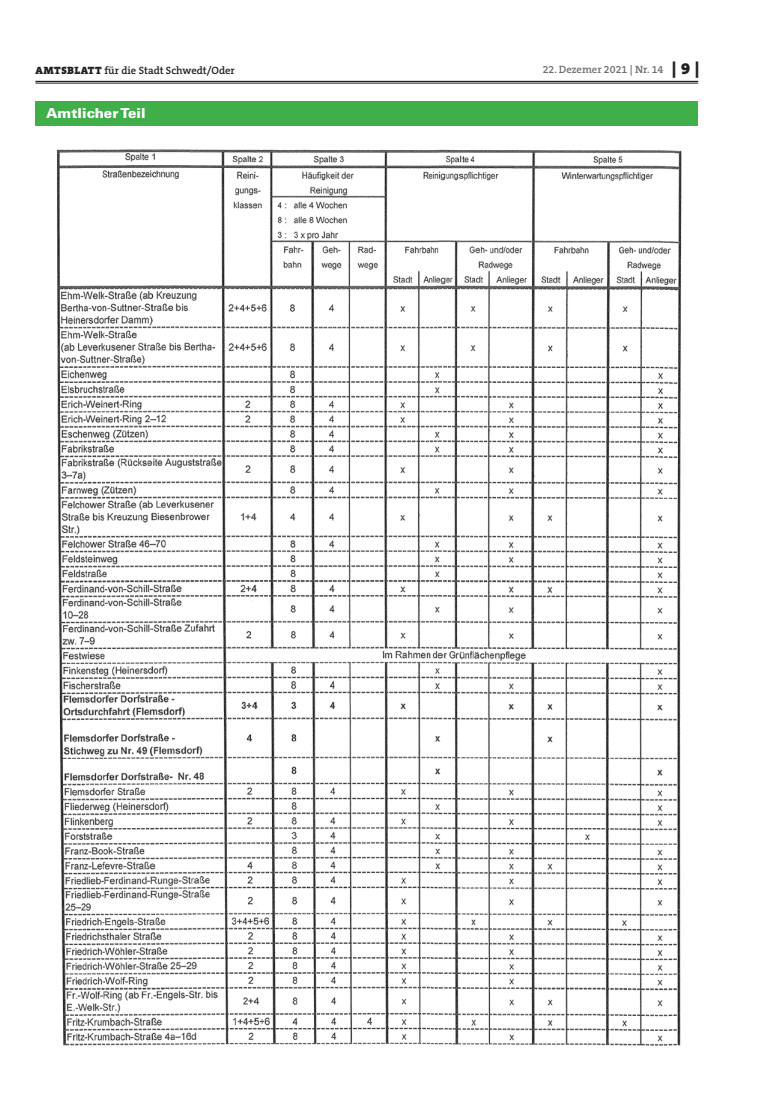
<style>
.page{position:relative;width:762px;height:1117px;background:#fff}
.page>*{position:absolute;margin:0;border:0;box-sizing:border-box;transform-origin:0 0}
.t1{font:900 13.75px "Univers";letter-spacing:.005em;color:#fff}
.t2{font:600 10.62px "The Serif B W6";color:#231f20}
.t3{font:600 10.62px "The Serif B W6";color:#6c6d70}
.s1{font-family:"The Serif B W9";font-weight:900}
.s2{font-family:"The Serif B W9";font-weight:900;font-size:16.25px;color:#231f20}
</style>
<div class="page">
<hr style="left:35px;top:81px;width:663px;height:1px;background:#231f20">
<hr style="left:35px;top:83px;width:663px;height:1px;background:#231f20">
<div style="left:35px;top:101px;width:663px;height:25px;background:#40ae49"></div>
<img style="left:57px;top:149px;width:625px;height:897px">
<p class="t2" style="left:36px;top:63px;width:201px"><span class="s1">AMTSBLATT</span> für die Stadt Schwedt/Oder</p>
<p class="t3" style="left:543px;top:63px;width:158px">22. Dezemer 2021 | Nr. 14 <span class="s2">| 9 |</span></p>
<p class="t1" style="left:46px;top:104px;width:101px">Amtlicher Teil</p>
</div>
